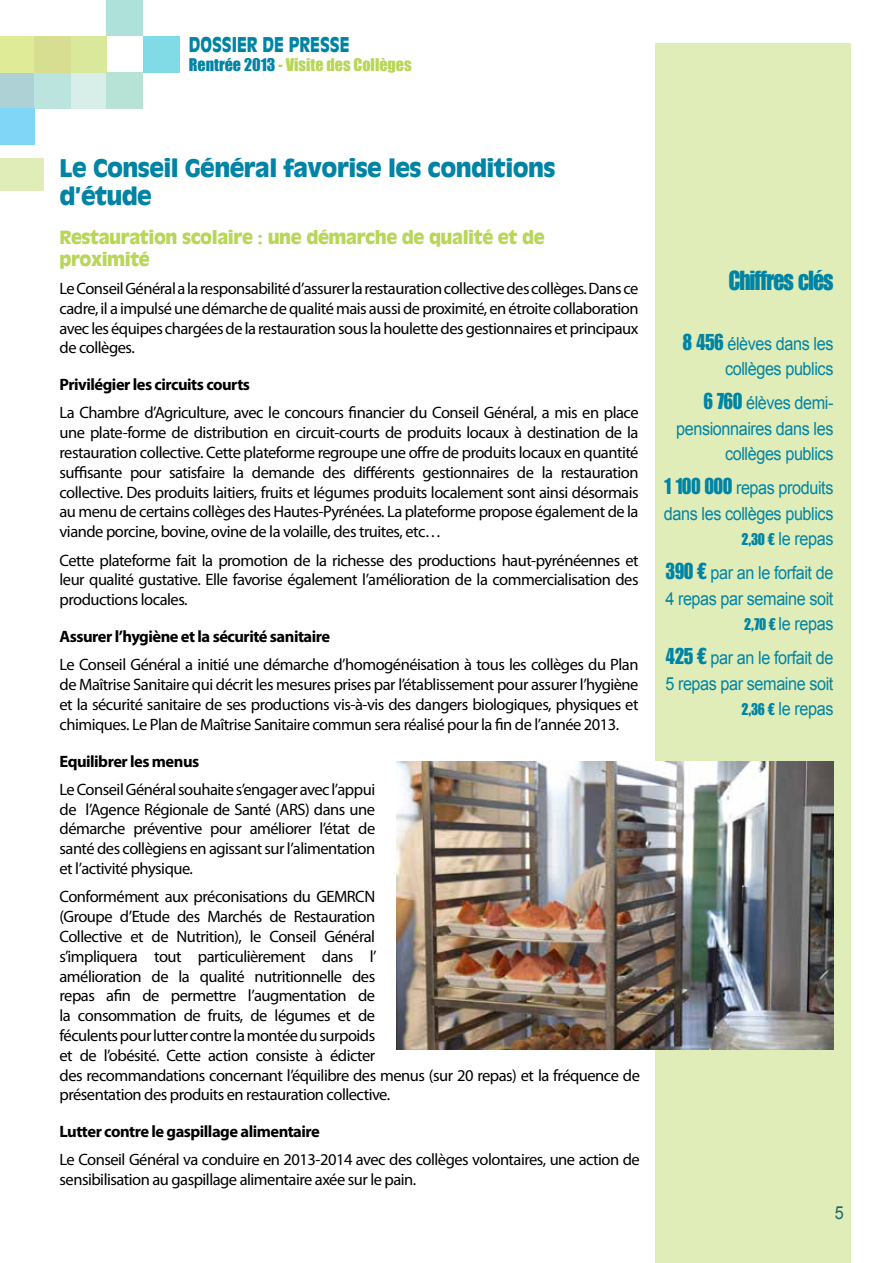
<style>
.page{position:relative;width:893px;height:1263px;background:#fff}
.page>*{position:absolute;margin:0;border:0;box-sizing:border-box;transform-origin:0 0}
.t1{font:27px "Impact LT Std";letter-spacing:-.03em;color:#0084a5;scale:.9 1}
.t2{font:900 24px/28.8px "Antique Olive Std";letter-spacing:-.025em;color:#0084a5}
.t3{font:900 20.1px "Antique Olive Std";color:#0084a5;scale:.8 1}
.t4{font:18px/25.5px "Arial";letter-spacing:-.025em;color:#0084a5;text-align:right;scale:.9 1}
.t5{font:900 18px/21.6px "Antique Olive Std";letter-spacing:-.025em;color:#b8d658}
.t6{font:18px "Arial";color:#1b686b;scale:.9 1}
.t7{font:16.5px/19.8px "Myriad Pro";letter-spacing:-.03em;color:#000;text-align:justify}
.t8{font:700 16.5px "Myriad Pro";letter-spacing:-.03em;color:#000}
.t9{font:16.05px "Impact";color:#b8d658}
.s1{color:#0084a5}
.s2{font-family:"Impact LT Std";font-size:22.5px}
.s3{font-family:"Impact LT Std";font-size:16.5px}
</style>
<div class="page">
<div style="left:655px;top:43px;width:195px;height:1220px;background:#e1edb8"></div>
<div style="left:0;top:158px;width:43px;height:33px;background:#e1edb8"></div>
<div style="left:71px;top:72px;width:36px;height:36px;background:#d8eee9"></div>
<div style="left:107px;top:72px;width:36px;height:36px;background:#b7e3d6"></div>
<div style="left:0;top:72px;width:34px;height:36px;background:#aed1d6"></div>
<div style="left:71px;top:36px;width:36px;height:36px;background:#d9e89a"></div>
<div style="left:107px;top:0;width:36px;height:36px;background:#aee1da"></div>
<div style="left:143px;top:36px;width:36px;height:36px;background:#80dbe6"></div>
<div style="left:0;top:36px;width:34px;height:36px;background:#dfeb97"></div>
<div style="left:34px;top:72px;width:37px;height:36px;background:#bbe4de"></div>
<div style="left:0;top:108px;width:35px;height:37px;background:#80d6f7"></div>
<div style="left:34px;top:36px;width:37px;height:36px;background:#d7de91"></div>
<img style="left:396px;top:762px;width:437px;height:288px">
<p class="t3" style="left:189px;top:33px;width:202px">DOSSIER DE PRESSE</p>
<p class="t9" style="left:189px;top:53px;width:224px"><span class="s1">Rentrée 2013</span> - Visite des Collèges</p>
<h2 class="t2" style="left:60px;top:154px;width:497px">Le Conseil Général favorise les conditions d’étude</h2>
<p class="t5" style="left:60px;top:227px;width:487px">Restauration scolaire : une démarche de qualité et de proximité</p>
<p class="t7" style="left:60px;top:278px;width:581px">Le Conseil Général a la responsabilité d’assurer la restauration collective des collèges. Dans ce cadre, il a impulsé une démarche de qualité mais aussi de proximité, en étroite collaboration avec les équipes chargées de la restauration sous la houlette des gestionnaires et principaux de collèges.</p>
<p class="t8" style="left:60px;top:374px;width:192px">Privilégier les circuits courts</p>
<p class="t7" style="left:60px;top:403px;width:581px">La Chambre d’Agriculture, avec le concours financier du Conseil Général, a mis en place une plate-forme de distribution en circuit-courts de produits locaux à destination de la restauration collective. Cette plateforme regroupe une offre de produits locaux en quantité suffisante pour satisfaire la demande des différents gestionnaires de la restauration collective. Des produits laitiers, fruits et légumes produits localement sont ainsi désormais au menu de certains collèges des Hautes-Pyrénées. La plateforme propose également de la viande porcine, bovine, ovine de la volaille, des truites, etc…</p>
<p class="t7" style="left:60px;top:550px;width:581px">Cette plateforme fait la promotion de la richesse des productions haut-pyrénéennes et leur qualité gustative. Elle favorise également l’amélioration de la commercialisation des productions locales.</p>
<p class="t8" style="left:60px;top:626px;width:272px">Assurer l’hygiène et la sécurité sanitaire</p>
<p class="t7" style="left:60px;top:655px;width:580px">Le Conseil Général a initié une démarche d’homogénéisation à tous les collèges du Plan de Maîtrise Sanitaire qui décrit les mesures prises par l’établissement pour assurer l’hygiène et la sécurité sanitaire de ses productions vis-à-vis des dangers biologiques, physiques et chimiques. Le Plan de Maîtrise Sanitaire commun sera réalisé pour la fin de l’année 2013.</p>
<p class="t8" style="left:60px;top:750px;width:141px">Equilibrer les menus</p>
<p class="t7" style="left:60px;top:779px;width:317px">Le Conseil Général souhaite s’engager avec l’appui de l’Agence Régionale de Santé (ARS) dans une démarche préventive pour améliorer l’état de santé des collègiens en agissant sur l’alimentation et l’activité physique.</p>
<p class="t7" style="left:60px;top:887px;width:582px;text-align:left">Conformément aux préconisations du GEMRCN<br>(Groupe d’Etude des Marchés de Restauration<br>Collective et de Nutrition), le Conseil Général<br>s’impliquera tout particulièrement dans l’<br>amélioration de la qualité nutritionnelle des<br>repas afin de permettre l’augmentation de<br>la consommation de fruits, de légumes et de<br>féculents pour lutter contre la montée du surpoids<br>et de l’obésité. Cette action consiste à édicter<br>des recommandations concernant l’équilibre des menus (sur 20 repas) et la fréquence de présentation des produits en restauration collective.</p>
<p class="t8" style="left:60px;top:1121px;width:262px">Lutter contre le gaspillage alimentaire</p>
<p class="t7" style="left:60px;top:1150px;width:582px">Le Conseil Général va conduire en 2013-2014 avec des collèges volontaires, une action de sensibilisation au gaspillage alimentaire axée sur le pain.</p>
<h1 class="t1" style="left:729px;top:265px;width:118px">Chiffres clés</h1>
<p class="t4" style="left:683px;top:331px;width:169px"><span class="s2">8 456</span> élèves dans les collèges publics</p>
<p class="t4" style="left:676px;top:390px;width:176px"><span class="s2">6 760</span> élèves demi&shy;pensionnaires dans les collèges publics</p>
<p class="t4" style="left:664px;top:475px;width:190px"><span class="s2">1 100 000</span> repas produits dans les collèges publics<br><span class="s3">2,30 €</span> le repas</p>
<p class="t4" style="left:665px;top:560px;width:188px"><span class="s2">390 €</span> par an le forfait de<br>4 repas par semaine soit<br><span class="s3">2,70 €</span> le repas</p>
<p class="t4" style="left:665px;top:645px;width:188px"><span class="s2">425 €</span> par an le forfait de<br>5 repas par semaine soit<br><span class="s3">2,36 €</span> le repas</p>
<p class="t6" style="left:835px;top:1201px;width:12px">5</p>
</div>
